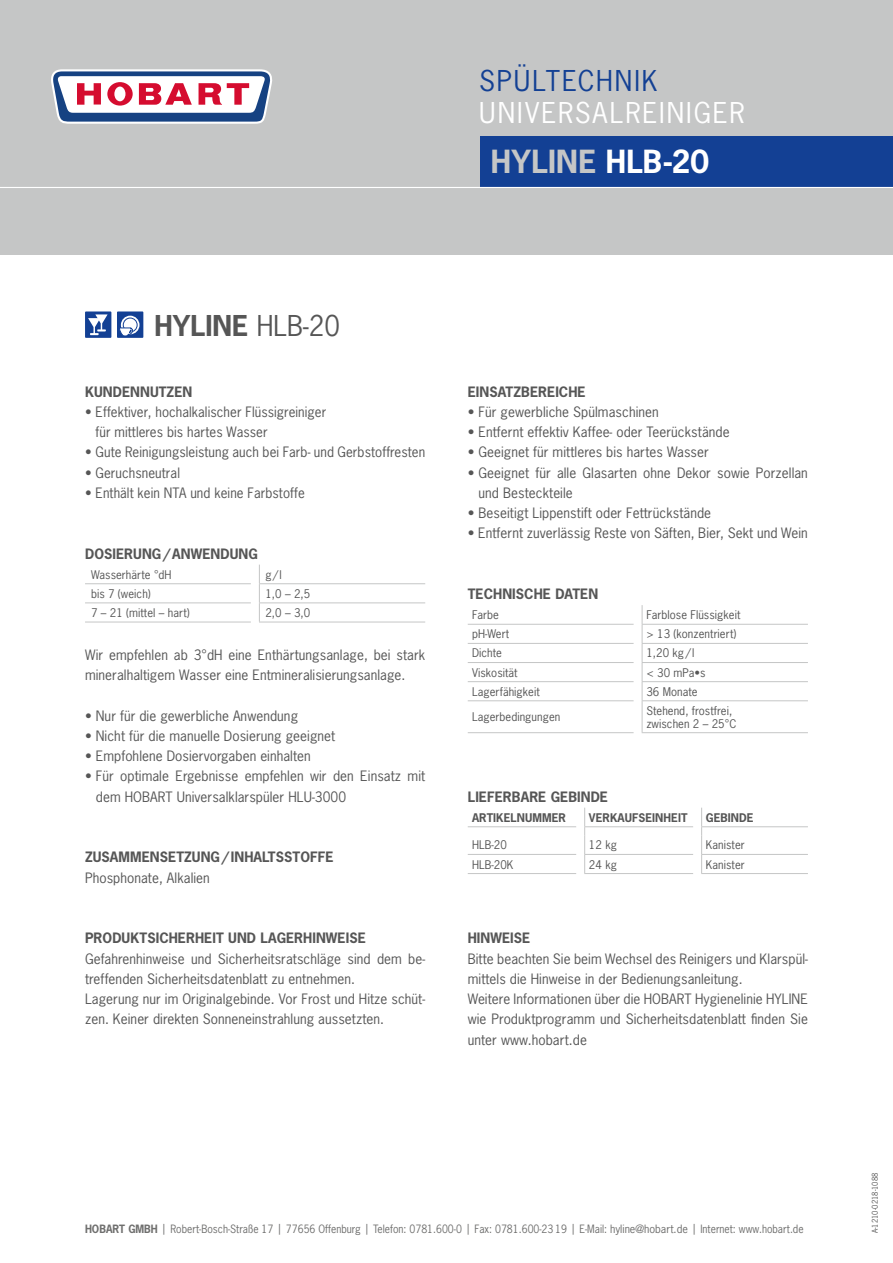
<style>
.page{position:relative;width:893px;height:1263px;background:#fff}
.page>*{position:absolute;margin:0;border:0;box-sizing:border-box;transform-origin:0 0}
.t1{font:700 30px "News Gothic";letter-spacing:.01em;color:#c5c6c6}
.t2{font:27px "News Gothic";letter-spacing:.07em;color:#fff}
.t3{font:700 27px "News Gothic";color:#565656}
.t4{font:27px "News Gothic";letter-spacing:.07em;color:#134094}
.t5{font:13.5px/20.2px "News Gothic";letter-spacing:.005em;color:#565656}
.t6{font:700 13.5px "News Gothic";letter-spacing:.005em;color:#565656}
.t7{font:11.25px/13.5px "News Gothic";letter-spacing:.005em;color:#565656}
.t8{font:700 11.25px "News Gothic";letter-spacing:.005em;color:#565656}
.t9{font:10.8px "News Gothic";color:#6f6f6e;scale:.95 1}
.t10{font:7.5px "News Gothic";color:#565656}
.s1{color:#fff}
.s2{font-weight:400}
.s3{font-weight:700}
</style>
<div class="page">
<div style="left:0;top:0;width:893px;height:255px;background:#c5c6c6"></div>
<div style="left:480px;top:136px;width:413px;height:51px;background:#134094"></div>
<svg style="left:51px;top:69px;width:221px;height:55px;background:#b5a0b8"></svg>
<hr style="left:0;top:187px;width:893px;height:1px;background:#fff">
<hr style="left:85px;top:583px;width:166px;height:1px;background:#c5c6c6">
<hr style="left:259px;top:583px;width:166px;height:1px;background:#c5c6c6">
<hr style="left:85px;top:602px;width:166px;height:1px;background:#c5c6c6">
<hr style="left:259px;top:602px;width:166px;height:1px;background:#c5c6c6">
<svg style="left:259px;top:565px;width:1px;height:57px"></svg>
<hr style="left:85px;top:622px;width:166px;height:1px;background:#c5c6c6">
<hr style="left:259px;top:622px;width:166px;height:1px;background:#c5c6c6">
<hr style="left:468px;top:624px;width:166px;height:1px;background:#c5c6c6">
<hr style="left:642px;top:624px;width:166px;height:1px;background:#c5c6c6">
<hr style="left:468px;top:643px;width:166px;height:1px;background:#c5c6c6">
<hr style="left:642px;top:643px;width:166px;height:1px;background:#c5c6c6">
<hr style="left:468px;top:662px;width:166px;height:1px;background:#c5c6c6">
<hr style="left:642px;top:662px;width:166px;height:1px;background:#c5c6c6">
<hr style="left:468px;top:681px;width:166px;height:1px;background:#c5c6c6">
<hr style="left:642px;top:681px;width:166px;height:1px;background:#c5c6c6">
<svg style="left:642px;top:605px;width:1px;height:95px"></svg>
<hr style="left:468px;top:700px;width:166px;height:1px;background:#c5c6c6">
<hr style="left:642px;top:700px;width:166px;height:1px;background:#c5c6c6">
<hr style="left:642px;top:701px;width:1px;height:31px;background:#c5c6c6">
<hr style="left:468px;top:732px;width:166px;height:1px;background:#c5c6c6">
<hr style="left:642px;top:732px;width:166px;height:1px;background:#c5c6c6">
<hr style="left:468px;top:826px;width:108px;height:1px;background:#c5c6c6">
<hr style="left:584px;top:826px;width:109px;height:1px;background:#c5c6c6">
<hr style="left:701px;top:826px;width:107px;height:1px;background:#c5c6c6">
<hr style="left:468px;top:854px;width:108px;height:1px;background:#c5c6c6">
<hr style="left:584px;top:854px;width:109px;height:1px;background:#c5c6c6">
<svg style="left:584px;top:808px;width:1px;height:65px"></svg>
<hr style="left:701px;top:854px;width:107px;height:1px;background:#c5c6c6">
<svg style="left:701px;top:808px;width:1px;height:65px"></svg>
<hr style="left:468px;top:873px;width:108px;height:1px;background:#c5c6c6">
<hr style="left:584px;top:873px;width:109px;height:1px;background:#c5c6c6">
<hr style="left:701px;top:873px;width:107px;height:1px;background:#c5c6c6">
<div style="left:85px;top:311px;width:26px;height:27px;background:#134094"></div>
<svg style="left:88px;top:314px;width:20px;height:21px"></svg>
<div style="left:117px;top:311px;width:26px;height:27px;background:#134094"></div>
<svg style="left:121px;top:316px;width:19px;height:18px"></svg>
<div style="left:123px;top:318px;width:14px;height:14px;background:#fff;border-radius:50%"></div>
<div style="left:123px;top:318px;width:15px;height:14px;border:1px solid #134094;border-radius:50%"></div>
<svg style="left:119px;top:317px;width:14px;height:19px"></svg>
<h2 class="t4" style="left:479px;top:63px;width:180px">SPÜLTECHNIK</h2>
<h2 class="t2" style="left:479px;top:95px;width:267px">UNIVERSALREINIGER</h2>
<h1 class="t1" style="left:491px;top:142px;width:220px">HYLINE <span class="s1">HLB-20</span></h1>
<h2 class="t3" style="left:155px;top:308px;width:187px">HYLINE <span class="s2">HLB-20</span></h2>
<p class="t6" style="left:85px;top:383px;width:47px">KUNDENN</p>
<p class="t6" style="left:150px;top:383px;width:34px">UTZEN</p>
<p class="t5" style="left:96px;top:401px;width:232px;text-indent:-11px">• Effektiver, hochalkalischer Flüssigreiniger für mittleres bis hartes Wasser</p>
<p class="t5" style="left:85px;top:442px;width:342px">• Gute Reinigungsleistung auch bei Farb- und Gerbstoffresten</p>
<p class="t5" style="left:85px;top:462px;width:96px">• Geruchsneutral</p>
<p class="t5" style="left:85px;top:482px;width:221px">• Enthält kein NTA und keine Farbstoffe</p>
<p class="t6" style="left:85px;top:545px;width:174px">DOSIERUNG/ANWENDUNG</p>
<p class="t7" style="left:91px;top:568px;width:82px">Wasserhärte °dH</p>
<p class="t7" style="left:265px;top:568px;width:18px">g/l</p>
<p class="t7" style="left:91px;top:587px;width:61px">bis 7 (weich)</p>
<p class="t7" style="left:265px;top:587px;width:46px">1,0 – 2,5</p>
<p class="t7" style="left:91px;top:606px;width:100px">7 – 21 (mittel – hart)</p>
<p class="t7" style="left:265px;top:606px;width:46px">2,0 – 3,0</p>
<p class="t5" style="left:85px;top:644px;width:342px">Wir empfehlen ab 3°dH eine Enthärtungsanlage, bei stark mineralhaltigem Wasser eine Entmineralisierungsanlage.</p>
<p class="t5" style="left:85px;top:705px;width:215px">• Nur für die gewerbliche Anwendung</p>
<p class="t5" style="left:85px;top:725px;width:252px">• Nicht für die manuelle Dosierung geeignet</p>
<p class="t5" style="left:85px;top:746px;width:227px">• Empfohlene Dosiervorgaben einhalten</p>
<p class="t5" style="left:96px;top:766px;width:331px;text-indent:-11px">• Für optimale Ergebnisse empfehlen wir den Einsatz mit dem HOBART Universalklarspüler HLU-3000</p>
<p class="t6" style="left:85px;top:848px;width:160px">ZUSAMMENSETZUNG/ INHAL</p>
<p class="t6" style="left:268px;top:848px;width:66px">TSSTOFFE</p>
<p class="t5" style="left:85px;top:867px;width:126px">Phosphonate, Alkalien</p>
<p class="t6" style="left:85px;top:929px;width:281px">PRODUKTSICHERHEIT UND LAGERHINWEISE</p>
<p class="t5" style="left:85px;top:948px;width:342px">Gefahrenhinweise und Sicherheitsratschläge sind dem be&shy;treffenden Sicherheitsdatenblatt zu entnehmen.<br>Lagerung nur im Originalgebinde. Vor Frost und Hitze schüt&shy;zen. Keiner direkten Sonneneinstrahlung aussetzten.</p>
<p class="t6" style="left:468px;top:383px;width:110px">EINSATZBEREICHE</p>
<p class="t5" style="left:468px;top:401px;width:193px">• Für gewerbliche Spülmaschinen</p>
<p class="t5" style="left:468px;top:422px;width:263px">• Entfernt effektiv Kaffee- oder Teerückstände</p>
<p class="t5" style="left:468px;top:442px;width:243px">• Geeignet für mittleres bis hartes Wasser</p>
<p class="t5" style="left:478px;top:462px;width:331px;text-indent:-11px">• Geeignet für alle Glasarten ohne Dekor sowie Porzellan und Besteckteile</p>
<p class="t5" style="left:468px;top:503px;width:245px">• Beseitigt Lippenstift oder Fettrückstände</p>
<p class="t5" style="left:468px;top:523px;width:342px">• Entfernt zuverlässig Reste von Säften, Bier, Sekt und Wein</p>
<p class="t6" style="left:468px;top:585px;width:122px">TECHNISCHE DATEN</p>
<p class="t7" style="left:472px;top:608px;width:28px">Farbe</p>
<p class="t7" style="left:646px;top:608px;width:96px">Farblose Flüssigkeit</p>
<p class="t7" style="left:472px;top:627px;width:39px">pH-Wert</p>
<p class="t7" style="left:646px;top:627px;width:92px">&gt; 13 (konzentriert)</p>
<p class="t7" style="left:472px;top:646px;width:31px">Dichte</p>
<p class="t7" style="left:646px;top:646px;width:50px">1,20 kg/ l</p>
<p class="t7" style="left:472px;top:665px;width:47px">Viskosität</p>
<p class="t7" style="left:646px;top:665px;width:61px">&lt; 30 mPa•s</p>
<p class="t7" style="left:472px;top:685px;width:69px">Lagerfähigkeit</p>
<p class="t7" style="left:646px;top:685px;width:53px">36 Monate</p>
<p class="t7" style="left:472px;top:710px;width:90px">Lagerbedingungen</p>
<p class="t7" style="left:646px;top:703px;width:92px">Stehend, frostfrei, zwischen 2 – 25°C</p>
<p class="t6" style="left:468px;top:788px;width:92px">LIEFERBARE GEBIN</p>
<p class="t6" style="left:591px;top:788px;width:18px">DE</p>
<p class="t8" style="left:472px;top:810px;width:29px">ARTIKELN</p>
<p class="t8" style="left:525px;top:810px;width:42px">UMMER</p>
<p class="t8" style="left:589px;top:810px;width:64px">VERKAUFSEINHEI</p>
<p class="t8" style="left:681px;top:810px;width:8px">T</p>
<p class="t8" style="left:706px;top:810px;width:8px">GEBIN</p>
<p class="t8" style="left:739px;top:810px;width:15px">DE</p>
<p class="t7" style="left:472px;top:838px;width:36px">HLB-20</p>
<p class="t7" style="left:589px;top:838px;width:29px">12 kg</p>
<p class="t7" style="left:706px;top:838px;width:40px">Kanister</p>
<p class="t7" style="left:472px;top:857px;width:43px">HLB-20K</p>
<p class="t7" style="left:589px;top:857px;width:29px">24 kg</p>
<p class="t7" style="left:706px;top:857px;width:40px">Kanister</p>
<p class="t6" style="left:468px;top:929px;width:63px">HINWEISE</p>
<p class="t5" style="left:468px;top:948px;width:342px">Bitte beachten Sie beim Wechsel des Reinigers und Klarspül&shy;mittels die Hinweise in der Bedienungsanleitung.<br>Weitere Informationen über die HOBART Hygienelinie HYLINE wie Produktprogramm und Sicherheitsdatenblatt finden Sie unter www.hobart.de</p>
<p class="t9" style="left:85px;top:1222px;width:758px"><span class="s3">HOBART GMBH</span> | Robert-Bosch-Straße 17 | 77656 Offenburg | Telefon: 0781.600-0 | Fax: 0781.600-23 19 | E-Mail: hyline@hobart.de | Internet: www.hobart.de</p>
<p class="t10" style="left:870px;top:1233px;width:62px;rotate:-90deg">A-1210-0218-1088</p>
</div>
